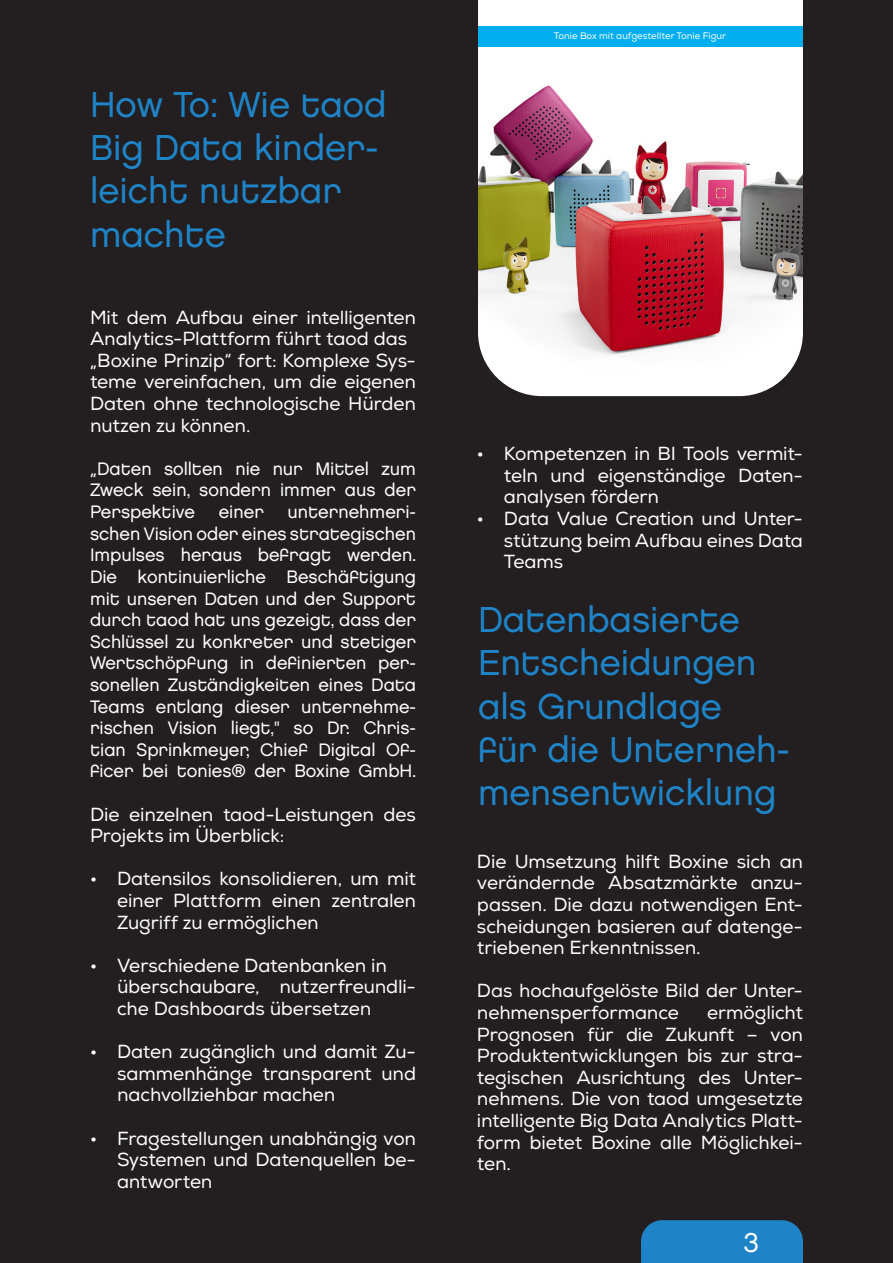
<style>
.page{position:relative;width:893px;height:1263px;background:#231f20}
.page>*{position:absolute;margin:0;border:0;box-sizing:border-box;transform-origin:0 0}
.t1{font:36px/43.2px "Chalet London Nineteen Eighty";color:#1f84c7}
.t2{font:27px "Chalet London Nineteen Eighty";color:#fff}
.Headline_27_25_Left{font:18px/21.6px "Nexa";letter-spacing:-.005em;color:#fff;text-align:justify}
.Headline_27_25_Left-2{font:18px/21.6px "Chalet London Nineteen Eighty";color:#fff;text-align:justify}
.t3{font:9px "Nexa";color:#fff}
.s1{font-family:"Nexa"}
.s2{font-weight:700}
</style>
<div class="page">
<div style="left:641px;top:1220px;width:162px;height:43px;background:#1f84c7"></div>
<img style="left:478px;top:0;width:325px;height:396px">
<div style="left:478px;top:26px;width:325px;height:20px;background:#00aeef"></div>
<p class="t1" style="left:90px;top:83px;width:298px">How To: Wie taod<br>Big Data kinder&shy;leicht nutzbar machte</p>
<p class="Headline_27_25_Left" style="left:90px;top:307px;width:328px">Mit dem Aufbau einer intelligenten<br>Analytics-Plattform führt taod das</p>
<p class="Headline_27_25_Left" style="left:90px;top:350px;width:328px">„Boxine Prinzip“ fort: Komplexe Sys&shy;teme vereinfachen, um die eigenen Daten ohne technologische Hürden nutzen zu können.</p>
<p class="Headline_27_25_Left-2" style="left:90px;top:458px;width:327px"><span class="s1">„</span>Daten sollten nie nur Mittel zum Zweck sein, sondern immer aus der Perspektive</p>
<p class="Headline_27_25_Left-2" style="left:90px;top:501px;width:328px;text-indent:198px">unternehmeri&shy;schen Vision oder eines strategischen Impulses heraus befragt werden.<br>Die kontinuierliche Beschäftigung mit unseren Daten und der Support durch taod hat uns gezeigt, dass der Schlüssel zu konkreter und stetiger Wertschöpfung in definierten per&shy;sonellen Zuständigkeiten eines Data Teams entlang dieser unternehme&shy;rischen Vision liegt," so Dr. Chris&shy;tian Sprinkmeyer, Chief Digital Of&shy;ficer bei tonies® der Boxine GmbH.</p>
<p class="Headline_27_25_Left" style="left:90px;top:803px;width:328px">Die einzelnen taod-Leistungen des<br>Projekts im Überblick:</p>
<p class="Headline_27_25_Left" style="left:117px;top:868px;width:300px;text-indent:-27px"><span class="s2">•</span> Datensilos konsolidieren, um mit einer Plattform einen zentralen Zugriff zu ermöglichen</p>
<p class="Headline_27_25_Left" style="left:117px;top:955px;width:301px;text-align:left;text-indent:-27px"><span class="s2">•</span> Verschiedene Datenbanken in überschaubare, nutzerfreundli&shy;che Dashboards übersetzen</p>
<p class="Headline_27_25_Left" style="left:117px;top:1041px;width:301px;text-indent:-27px"><span class="s2">•</span> Daten zugänglich und damit Zu&shy;sammenhänge transparent und nachvollziehbar machen</p>
<p class="Headline_27_25_Left" style="left:117px;top:1127px;width:301px;text-indent:-27px"><span class="s2">•</span> Fragestellungen unabhängig von Systemen und Datenquellen be&shy;antworten</p>
<p class="Headline_27_25_Left-2" style="left:219px;top:501px;width:47px">einer</p>
<p class="t3" style="left:554px;top:30px;width:174px">Tonie Box mit aufgestellter Tonie Figur</p>
<p class="Headline_27_25_Left" style="left:504px;top:443px;width:301px;text-indent:-27px"><span class="s2">•</span> Kompetenzen in BI Tools vermit&shy;teln und eigenständige Daten&shy;analysen fördern</p>
<p class="Headline_27_25_Left" style="left:504px;top:508px;width:301px;text-indent:-27px"><span class="s2">•</span> Data Value Creation und Unter&shy;stützung beim Aufbau eines Data Teams</p>
<p class="t1" style="left:478px;top:598px;width:313px">Datenbasierte<br>Entscheidungen als Grundlage für die Unterneh&shy;mensentwicklung</p>
<p class="Headline_27_25_Left" style="left:477px;top:851px;width:328px">Die Umsetzung hilft Boxine sich an verändernde Absatzmärkte anzu&shy;passen. Die dazu notwendigen Ent&shy;scheidungen basieren auf datenge&shy;triebenen Erkenntnissen.</p>
<p class="Headline_27_25_Left" style="left:477px;top:980px;width:328px">Das hochaufgelöste Bild der Unter&shy;nehmensperformance</p>
<p class="Headline_27_25_Left" style="left:477px;top:1002px;width:328px;text-indent:230px">ermöglicht Prognosen für die Zukunft – von Produktentwicklungen bis zur stra&shy;tegischen Ausrichtung des Unter&shy;nehmens. Die von taod umgesetzte intelligente Big Data Analytics Platt&shy;form bietet Boxine alle Möglichkei&shy;ten.</p>
<p class="t2" style="left:743px;top:1226px;width:17px">3</p>
</div>
